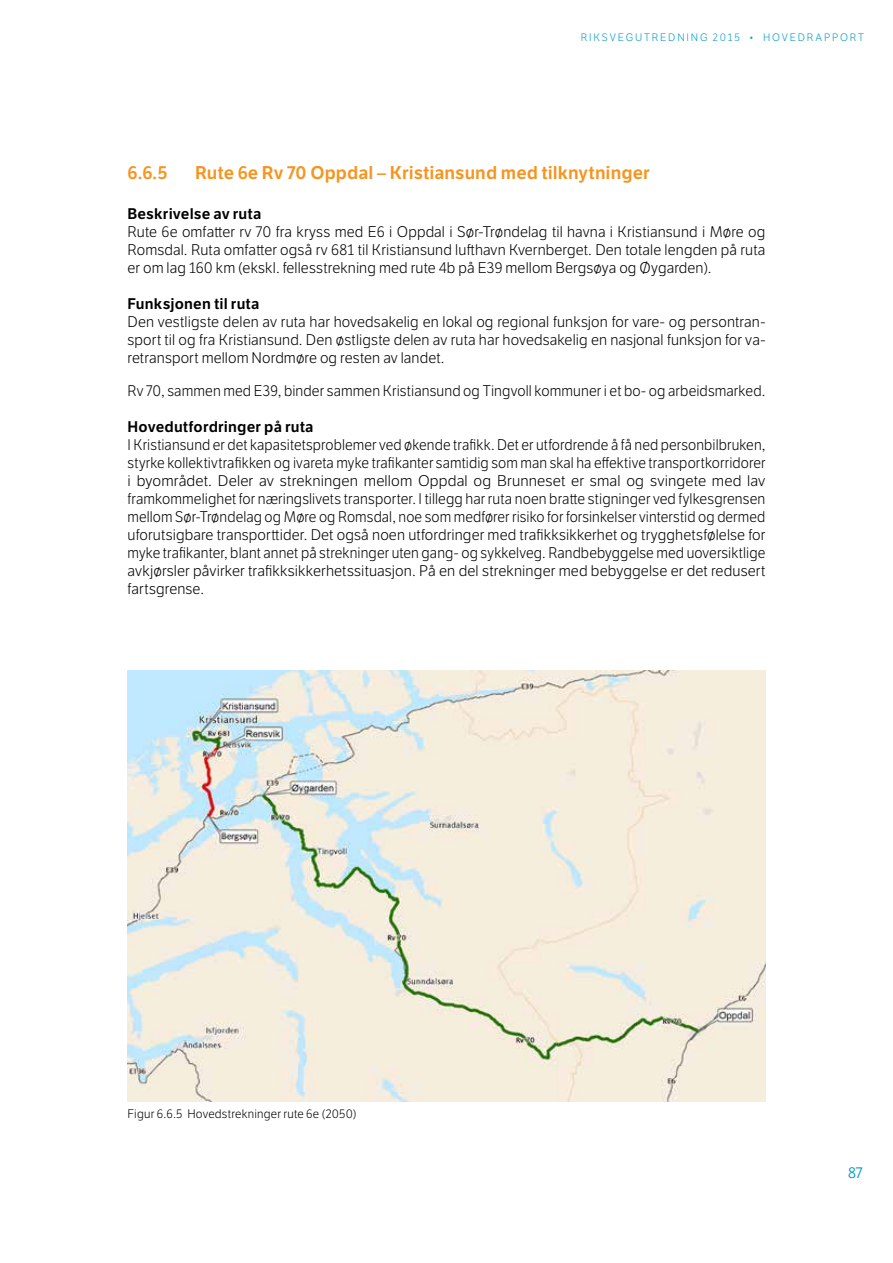
<style>
.page{position:relative;width:893px;height:1263px;background:#fff}
.page>*{position:absolute;margin:0;border:0;box-sizing:border-box;transform-origin:0 0}
.Tittel_3{font:600 18px "LFT Etica";letter-spacing:.005em;color:#f7941e}
.Brødtekst{font:300 15px/18px "LFT Etica";letter-spacing:.01em;color:#000;text-align:justify;scale:.96 1}
.Tittel_4{font:300 15px/18px "LFT Etica";letter-spacing:.01em;color:#000;text-align:justify}
.Brødtekst-2{font:300 15px "LFT Etica";letter-spacing:.01em;color:#000}
.Tittel_4-2{font:600 15px "LFT Etica";letter-spacing:.01em;color:#000}
.t1{font:15px "LFT Etica";color:#009ac6}
.Tabell{font:300 12px "LFT Etica";letter-spacing:.015em;color:#000}
.t2{font:300 10.5px "LFT Etica";letter-spacing:.175em;color:#009ac6}
</style>
<div class="page">
<img style="left:128px;top:670px;width:637px;height:432px">
<p class="t2" style="left:581px;top:32px;width:285px">RIKSVEGUTREDNING 2015 • HOVEDRAPPORT</p>
<p class="Tittel_3" style="left:128px;top:161px;width:41px">6.6.5</p>
<p class="Tittel_3" style="left:195px;top:161px;width:456px">Rute 6e Rv 70 Oppdal – Kristiansund med tilknytninger</p>
<p class="Tittel_4-2" style="left:128px;top:205px;width:135px">Beskrivelse av ruta</p>
<p class="Tittel_4" style="left:128px;top:223px;width:639px">Rute 6e omfatter rv 70 fra kryss med E6 i Oppdal i Sør-Trøndelag til havna i Kristiansund i Møre og Romsdal. Ruta omfatter også rv 681 til Kristiansund lufthavn Kvernberget. Den totale lengden på ruta er om lag 160 km (ekskl. fellesstrekning med rute 4b på E39 mellom Bergsøya og Øygarden).</p>
<p class="Tittel_4-2" style="left:128px;top:295px;width:133px">Funksjonen til ruta</p>
<p class="Tittel_4" style="left:128px;top:313px;width:639px">Den vestligste delen av ruta har hovedsakelig en lokal og regional funksjon for vare- og persontran&shy;sport til og fra Kristiansund. Den østligste delen av ruta har hovedsakelig en nasjonal funksjon for va&shy;retransport mellom Nordmøre og resten av landet.</p>
<p class="Brødtekst-2" style="left:128px;top:382px;width:639px">Rv 70, sammen med E39, binder sammen Kristiansund og Tingvoll kommuner i et bo- og arbeidsmarked.</p>
<p class="Tittel_4-2" style="left:128px;top:418px;width:188px">Hovedutfordringer på ruta</p>
<p class="Brødtekst" style="left:128px;top:436px;width:666px">I Kristiansund er det kapasitetsproblemer ved økende trafikk. Det er utfordrende å få ned personbilbruken, styrke kollektivtrafikken og ivareta myke trafikanter samtidig som man skal ha effektive transportkorridorer i byområdet. Deler av strekningen mellom Oppdal og Brunneset er smal og svingete med lav framkommelighet for næringslivets transporter. I tillegg har ruta noen bratte stigninger ved fylkesgrensen mellom Sør-Trøndelag og Møre og Romsdal, noe som medfører risiko for forsinkelser vinterstid og dermed uforutsigbare transporttider. Det også noen utfordringer med trafikksikkerhet og trygghetsfølelse for myke trafikanter, blant annet på strekninger uten gang- og sykkelveg. Randbebyggelse med uoversiktlige avkjørsler påvirker trafikksikkerhetssituasjon. På en del strekninger med bebyggelse er det redusert fartsgrense.</p>
<p class="Tabell" style="left:128px;top:1107px;width:231px">Figur 6.6.5 Hovedstrekninger rute 6e (2050)</p>
<p class="t1" style="left:848px;top:1164px;width:16px">87</p>
</div>
